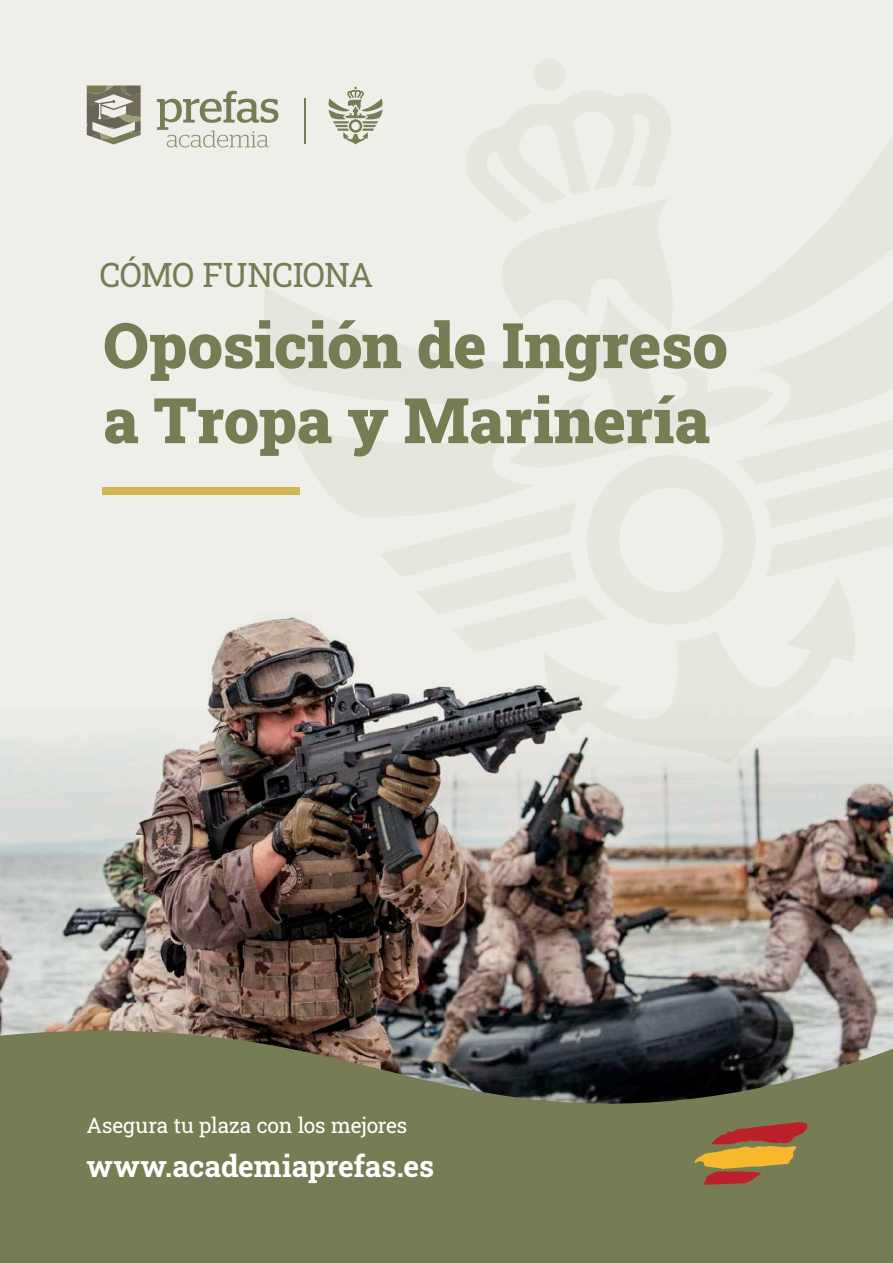
<style>
.page{position:relative;width:893px;height:1263px;background:#efeee9}
.page>*{position:absolute;margin:0;border:0;box-sizing:border-box;transform-origin:0 0}
.t1{font:900 62.85px/75px "Roboto Slab";letter-spacing:-.005em;color:#767d54}
.t2{font:33.45px "Roboto Slab";letter-spacing:-.03em;color:#767d54}
.t3{font:700 29.85px "Roboto Slab";letter-spacing:-.005em;color:#fff}
.t4{font:21px "Roboto Slab";letter-spacing:-.005em;color:#fff}
</style>
<div class="page">
<img style="left:0;top:653px;width:892px;height:377px">
<svg style="left:544px;top:653px;width:316px;height:113px;fill:#e6e6df"></svg>
<svg style="left:0;top:1030px;width:893px;height:233px;background:#6e7351"></svg>
<div style="left:103px;top:487px;width:197px;height:8px;background:#d1b654"></div>
<svg style="left:87px;top:86px;width:54px;height:59px"></svg>
<svg style="left:157px;top:86px;width:226px;height:567px"></svg>
<svg style="left:694px;top:1122px;width:113px;height:63px;background:#a5723f"></svg>
<p class="t2" style="left:100px;top:252px;width:275px">CÓMO FUNCIONA</p>
<p class="t1" style="left:103px;top:306px;width:627px">Oposición de Ingreso a Tropa y Marinería</p>
<p class="t4" style="left:86px;top:1111px;width:322px">Asegura tu plaza con los mejores</p>
<p class="t3" style="left:86px;top:1145px;width:349px">www.academiaprefas.es</p>
</div>
